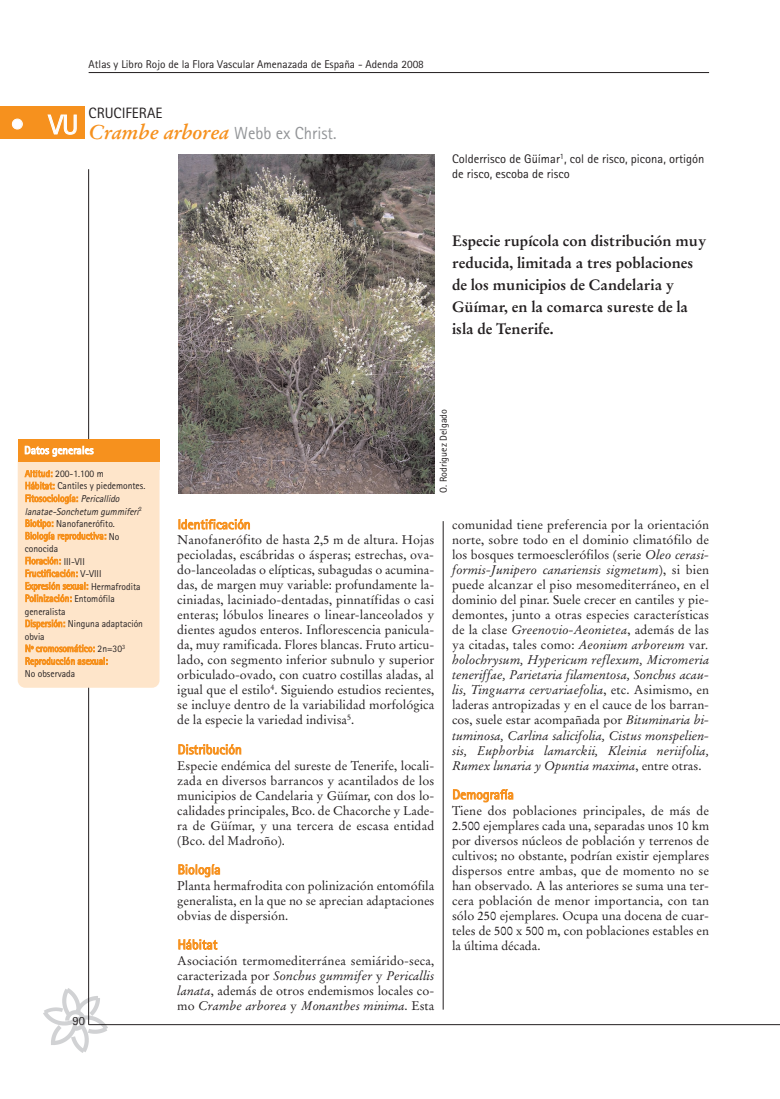
<style>
.page{position:relative;width:780px;height:1099px;background:#fff}
.page>*{position:absolute;margin:0;border:0;box-sizing:border-box;transform-origin:0 0}
.t1{font:27.5px "Rotis Sans Serif";color:#fff}
.t2{font:italic 700 20px "Stempel Garamond";color:#f6911e}
.t3{font:700 15px/21.9px "Stempel Garamond";color:#231f20}
.t4{font:15px "Rotis Sans Serif";color:#231f20}
.t5{font:13.75px "Rotis Sans Serif";color:#f6911e}
.t6{font:12.5px/15px "Stempel Garamond";color:#231f20;text-align:justify}
.t7{font:12.5px/15px "Rotis Sans Serif";color:#231f20}
.t8{font:11.25px "Rotis Sans Serif";color:#231f20}
.t9{font:11.25px "Rotis Sans Serif";color:#fff}
.t10{font:10px/12.5px "Rotis Sans Serif";color:#f6911e;scale:.95 1}
.t11{font:10px "Rotis Sans Serif";color:#231f20}
.t12{font:10px "Rotis Sans Serif";color:#231f20;scale:.95 1}
.s1{font-family:"Rotis Sans Serif";font-weight:400;font-style:normal;font-size:17.5px;color:#939598}
.s2{color:#231f20}
.s3{font-style:italic;color:#231f20}
.s4{font-style:italic}
</style>
<div class="page">
<img style="left:44px;top:988px;width:64px;height:64px">
<hr style="left:89px;top:1024px;width:691px;height:1px;background:#231f20">
<hr style="left:88px;top:169px;width:1px;height:855px;background:#231f20">
<hr style="left:89px;top:72px;width:620px;height:1px;background:#231f20">
<div style="left:0;top:107px;width:85px;height:32px;background:#f6911e"></div>
<div style="left:18px;top:454px;width:141px;height:233px;background:#fee5ca;border-radius:8px"></div>
<img style="left:178px;top:154px;width:256px;height:340px">
<div style="left:18px;top:439px;width:141px;height:24px;background:#f6911e"></div>
<div style="left:18px;top:462px;width:141px;height:7px;background:#fee5ca"></div>
<hr style="left:443px;top:521px;width:1px;height:488px;background:#231f20">
<p class="t8" style="left:89px;top:60px;width:337px">Atlas y Libro Rojo de la Flora Vascular Amenazada de España - Adenda 2008</p>
<h1 class="t1" style="left:11px;top:115px;width:69px">• VU</h1>
<p class="t4" style="left:89px;top:108px;width:75px">CRUCIFERAE</p>
<h2 class="t2" style="left:89px;top:123px;width:249px">Crambe arborea <span class="s1">Webb ex Christ.</span></h2>
<p class="t7" style="left:452px;top:152px;width:254px">Colderrisco de Güímar<sup>1</sup>, col de risco, picona, ortigón de risco, escoba de risco</p>
<p class="t3" style="left:452px;top:231px;width:256px">Especie rupícola con distribución muy reducida, limitada a tres poblaciones de los municipios de Candelaria y<br>Güímar, en la comarca sureste de la isla de Tenerife.</p>
<p class="t9" style="left:24px;top:446px;width:71px">Datos generales</p>
<p class="t10" style="left:25px;top:468px;width:128px">Altitud: <span class="s2">200-1.100 m<br></span>Hábitat: <span class="s2">Cantiles y piedemontes.<br></span>Fitosociología: <span class="s3">Pericallido lanatae-Sonchetum gummiferi</span><sup>2<br></sup>Biotipo: <span class="s2">Nanofanerófito.<br></span>Biología reproductiva: <span class="s2">No conocida<br></span>Floración: <span class="s2">III-VII<br></span>Fructificación: <span class="s2">V-VIII<br></span>Expresión sexual: <span class="s2">Hermafrodita<br></span>Polinización: <span class="s2">Entomófila generalista<br></span>Dispersión: <span class="s2">Ninguna adaptación obvia<br></span>Nº cromosomático: <span class="s2">2n=30</span><sup>3<br></sup>Reproducción asexual:</p>
<p class="t12" style="left:25px;top:670px;width:54px">No observada</p>
<p class="t7" style="left:73px;top:1014px;width:14px">90</p>
<p class="t11" style="left:440px;top:493px;width:85px;rotate:-90deg">O. Rodríguez Delgado</p>
<p class="t5" style="left:178px;top:519px;width:74px">Identificación</p>
<p class="t6" style="left:177px;top:533px;width:259px">Nanofanerófito de hasta 2,5 m de altura. Hojas pecioladas, escábridas o ásperas; estrechas, ova&shy;do-lanceoladas o elípticas, subagudas o acumina&shy;das, de margen muy variable: profundamente la&shy;ciniadas, laciniado-dentadas, pinnatífidas o casi enteras; lóbulos lineares o linear-lanceolados y dientes agudos enteros. Inflorescencia panicula&shy;da, muy ramificada. Flores blancas. Fruto articu&shy;lado, con segmento inferior subnulo y superior orbiculado-ovado, con cuatro costillas aladas, al igual que el estilo<sup>4</sup>. Siguiendo estudios recientes, se incluye dentro de la variabilidad morfológica de la especie la variedad indivisa<sup>5</sup>.</p>
<p class="t5" style="left:178px;top:744px;width:66px">Distribución</p>
<p class="t6" style="left:177px;top:758px;width:258px">Especie endémica del sureste de Tenerife, locali&shy;zada en diversos barrancos y acantilados de los municipios de Candelaria y Güímar, con dos lo&shy;calidades principales, Bco. de Chacorche y Lade&shy;ra de Güímar, y una tercera de escasa entidad (Bco. del Madroño).</p>
<p class="t5" style="left:178px;top:864px;width:44px">Biología</p>
<p class="t6" style="left:177px;top:878px;width:259px">Planta hermafrodita con polinización entomófila generalista, en la que no se aprecian adaptaciones obvias de dispersión.</p>
<p class="t5" style="left:178px;top:939px;width:41px">Hábitat</p>
<p class="t6" style="left:177px;top:953px;width:258px">Asociación termomediterránea semiárido-seca, caracterizada por <span class="s4">Sonchus gummifer</span> y <span class="s4">Pericallis lanata</span>, además de otros endemismos locales co&shy;mo <span class="s4">Crambe arborea</span> y <span class="s4">Monanthes minima</span>. Esta</p>
<p class="t6" style="left:452px;top:518px;width:259px">comunidad tiene preferencia por la orientación norte, sobre todo en el dominio climatófilo de los bosques termoesclerófilos (serie <span class="s4">Oleo cerasi&shy;formis-Junipero canariensis sigmetum</span>), si bien puede alcanzar el piso mesomediterráneo, en el dominio del pinar. Suele crecer en cantiles y pie&shy;demontes, junto a otras especies características de la clase <span class="s4">Greenovio-Aeonietea</span>, además de las ya citadas, tales como: <span class="s4">Aeonium arboreum</span> var<span class="s4">. holochrysum, Hypericum reflexum, Micromeria teneriffae, Parietaria filamentosa, Sonchus acau&shy;lis, Tinguarra cervariaefolia</span>, etc. Asimismo, en laderas antropizadas y en el cauce de los barran&shy;cos, suele estar acompañada por <span class="s4">Bituminaria bi&shy;tuminosa, Carlina salicifolia, Cistus monspelien&shy;sis, Euphorbia lamarckii, Kleinia neriifolia, Rumex lunaria y Opuntia maxima</span>, entre otras.</p>
<p class="t5" style="left:452px;top:789px;width:63px">Demografía</p>
<p class="t6" style="left:452px;top:803px;width:259px">Tiene dos poblaciones principales, de más de 2.500 ejemplares cada una, separadas unos 10 km por diversos núcleos de población y terrenos de cultivos; no obstante, podrían existir ejemplares dispersos entre ambas, que de momento no se han observado. A las anteriores se suma una ter&shy;cera población de menor importancia, con tan sólo 250 ejemplares. Ocupa una docena de cuar&shy;teles de 500 x 500 m, con poblaciones estables en la última década.</p>
</div>
